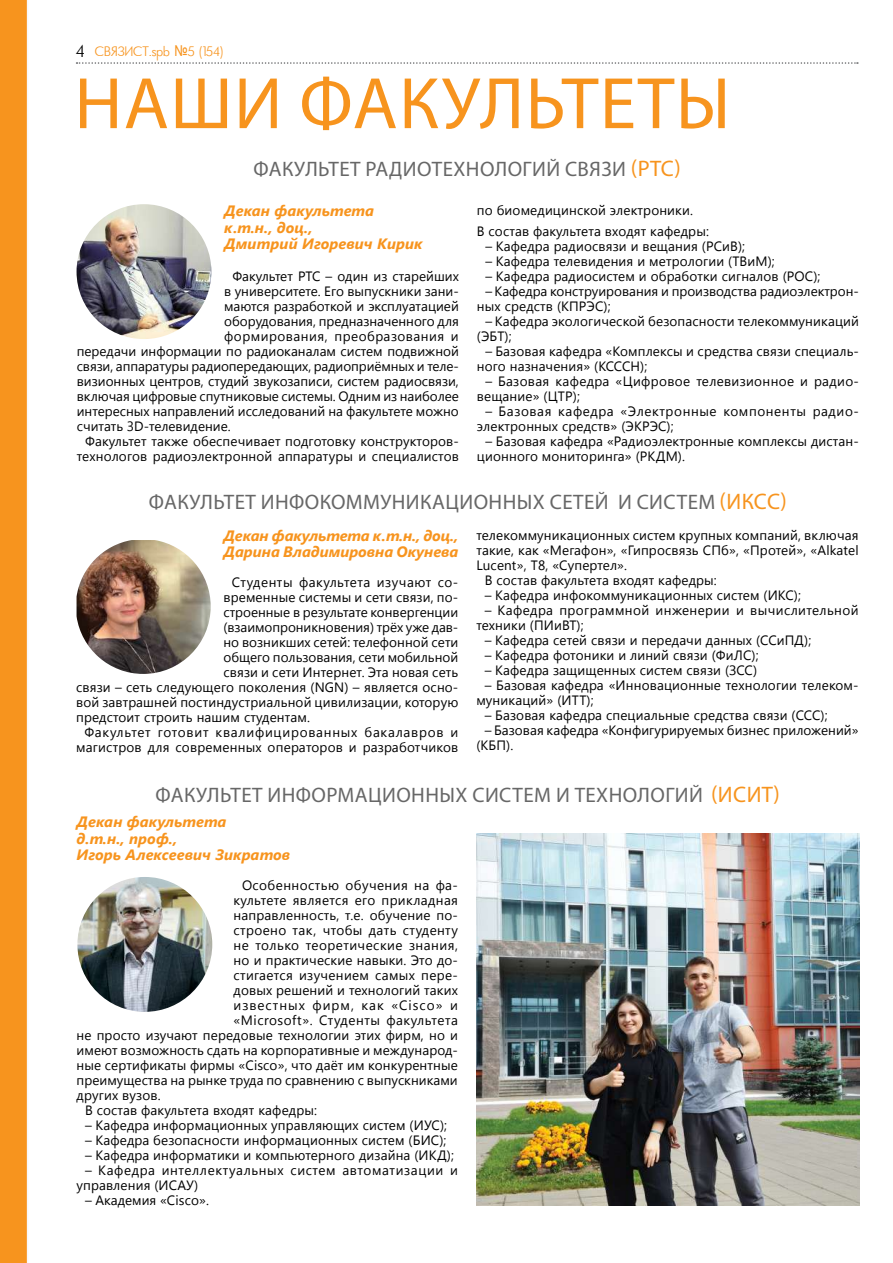
<style>
.page{position:relative;width:893px;height:1263px;background:#fff}
.page>*{position:absolute;margin:0;border:0;box-sizing:border-box;transform-origin:0 0}
.t1{font:73.5px "Myriad Pro";color:#f7941e}
.t2{font:22.5px "Myriad Pro";color:#f7941e}
.t3{font:21px "Myriad Pro";letter-spacing:.02em;color:#676767}
.t4{font:italic 700 15px/16.5px "Segoe UI";letter-spacing:.01em;color:#f7941e}
.t5{font:300 15px "Futura";color:#f7941e}
.t6{font:13.5px/15px "Segoe UI";letter-spacing:.01em;color:#000}
.t7{font:13.5px "Segoe UI";letter-spacing:.04em;color:#000}
.s1{font-size:19.5px;color:#000}
.s2{font-family:"Arial Narrow";font-weight:400}
.s3{font-size:22.5px;color:#f7941e}
</style>
<div class="page">
<img style="left:77px;top:204px;width:134px;height:135px;border-radius:67px">
<img style="left:77px;top:877px;width:135px;height:135px;border-radius:67px">
<img style="left:77px;top:540px;width:134px;height:134px">
<svg style="left:77px;top:62px;width:781px;height:2px"></svg>
<div style="left:0;top:0;width:27px;height:1263px;background:#f7941e"></div>
<img style="left:477px;top:833px;width:383px;height:373px">
<p class="t5" style="left:76px;top:43px;width:149px"><span class="s1">4</span> СВЯЗИСТ.spb <span class="s2">№</span>5 (154)</p>
<h1 class="t1" style="left:74px;top:58px;width:448px">НА ШИ ФАКУЛЬТЕТЫ</h1>
<h3 class="t3" style="left:254px;top:156px;width:429px">Факультет радиотехнологий связи <span class="s3">(РТС)</span></h3>
<p class="t4" style="left:224px;top:202px;width:200px">Декан факультета к.т.н., доц.,<br>Дмитрий Игоревич Кирик</p>
<p class="t6" style="left:233px;top:268px;width:74px">Факультет РТС</p>
<p class="t6" style="left:326px;top:268px;width:135px">– один из старейших</p>
<p class="t6" style="left:224px;top:283px;width:236px">в университете. Его выпускники зани-</p>
<p class="t6" style="left:224px;top:298px;width:236px">маются разработкой и эксплуатацией</p>
<p class="t6" style="left:224px;top:313px;width:236px">оборудования, предназначенного для</p>
<p class="t6" style="left:224px;top:328px;width:236px">формирования, преобразования и</p>
<p class="t6" style="left:77px;top:343px;width:384px">передачи информации по радиоканалам систем подвижной</p>
<p class="t6" style="left:77px;top:358px;width:384px">связи, аппаратуры радиопередающих, радиоприёмных и теле-</p>
<p class="t6" style="left:77px;top:373px;width:384px">визионных центров, студий звукозаписи, систем радиосвязи,</p>
<p class="t6" style="left:77px;top:388px;width:384px">включая цифровые спутниковые системы. Одним из наиболее</p>
<p class="t6" style="left:77px;top:403px;width:384px">интересных направлений исследований на факультете можно</p>
<p class="t6" style="left:77px;top:418px;width:155px">считать 3D-телевидение.</p>
<p class="t6" style="left:85px;top:433px;width:375px">Факультет также обеспечивает подготовку конструкторов-</p>
<p class="t6" style="left:77px;top:448px;width:384px">технологов радиоэлектронной аппаратуры и специалистов</p>
<p class="t6" style="left:477px;top:199px;width:234px;line-height:21px">по биомедицинской электроники.<br>В состав факультета входят кафедры:</p>
<p class="t6" style="left:485px;top:238px;width:261px">– Кафедра радиосвязи и вещания (РСиВ);</p>
<p class="t6" style="left:485px;top:253px;width:291px">– Кафедра телевидения и метрологии (ТВиМ);</p>
<p class="t6" style="left:485px;top:268px;width:311px">– Кафедра радиосистем и обработки сигналов (РОС</p>
<p class="t6" style="left:813px;top:268px;width:9px">);</p>
<p class="t6" style="left:477px;top:283px;width:383px;text-indent:9px">– Кафедра конструирования и производства радиоэлектрон&shy;ных средств (КПР</p>
<p class="t6" style="left:587px;top:298px;width:26px">ЭС);</p>
<p class="t6" style="left:477px;top:313px;width:384px;text-indent:9px">– Кафедра экологической безопасности телекоммуникаций (ЭБТ);</p>
<p class="t6" style="left:477px;top:343px;width:384px;text-indent:9px">– Базовая кафедра «Комплексы и средства связи специаль&shy;ного назначения» (КСССН</p>
<p class="t6" style="left:640px;top:358px;width:9px">);</p>
<p class="t6" style="left:477px;top:373px;width:384px;text-indent:9px">– Базовая кафедра «Цифровое телевизионное и радио&shy;вещание» (ЦТР</p>
<p class="t6" style="left:573px;top:388px;width:9px">);</p>
<p class="t6" style="left:477px;top:403px;width:384px;text-indent:9px">– Базовая кафедра «Электронные компоненты радио&shy;электронных средств» (ЭКРЭС);</p>
<p class="t6" style="left:477px;top:433px;width:384px;text-indent:9px">– Базовая кафедра «Радиоэлектронные комплексы дистан&shy;ционного мониторинга» (РКДМ</p>
<p class="t6" style="left:678px;top:448px;width:9px">).</p>
<h3 class="t3" style="left:149px;top:489px;width:592px">Факультет инфокоммуникационных сетей и систем <span class="s3">(ИКСС</span></h3>
<h2 class="t2" style="left:780px;top:487px;width:8px">)</h2>
<p class="t4" style="left:223px;top:527px;width:236px">Декан факультета к.т.н., доц.,<br>Дарина Владимировна Окунева</p>
<p class="t6" style="left:232px;top:574px;width:228px">Студенты факультета изучают со-</p>
<p class="t6" style="left:223px;top:589px;width:236px">временные системы и сети связи, по-</p>
<p class="t6" style="left:223px;top:604px;width:236px">строенные в результате конвергенции</p>
<p class="t6" style="left:223px;top:619px;width:236px">(взаимопроникновения) трёх уже дав-</p>
<p class="t6" style="left:223px;top:634px;width:236px">но возникших сетей: телефонной сети</p>
<p class="t6" style="left:223px;top:649px;width:236px">общего пользования, сети мобильной</p>
<p class="t6" style="left:223px;top:664px;width:236px">связи и сети И нтернет. Эта новая сеть</p>
<p class="t6" style="left:76px;top:679px;width:384px">связи – сеть следующего поколения (NGN) – является осно-</p>
<p class="t6" style="left:76px;top:694px;width:384px">вой завтрашней постиндустриальной цивилизации, которую</p>
<p class="t6" style="left:76px;top:709px;width:236px">предстоит строить нашим студентам.</p>
<p class="t6" style="left:85px;top:724px;width:375px">Факультет готовит квалифицированных бакалавров и</p>
<p class="t6" style="left:76px;top:739px;width:384px">магистров для современных операторов и разработчиков</p>
<p class="t6" style="left:476px;top:527px;width:384px">телекоммуникационных систем крупных компаний, включая</p>
<p class="t6" style="left:476px;top:542px;width:384px">такие, как «М егафон», «Гипросвязь СП б», «П ротей», «Alkatel</p>
<p class="t6" style="left:476px;top:557px;width:152px">Lucent», Т8, «Супертел».</p>
<p class="t6" style="left:485px;top:572px;width:234px">В состав факультета входят кафедры:</p>
<p class="t6" style="left:485px;top:587px;width:292px">– Кафедра инфокоммуникационных систем (ИКС</p>
<p class="t6" style="left:794px;top:587px;width:9px">);</p>
<p class="t6" style="left:476px;top:602px;width:384px;text-indent:8px">– Кафедра программной инженерии и вычислительной техники (ПИ иВТ);</p>
<p class="t6" style="left:485px;top:632px;width:328px">– Кафедра сетей связи и передачи данных (ССиПД);</p>
<p class="t6" style="left:485px;top:647px;width:275px">– Кафедра фотоники и линий связи (ФиЛС);</p>
<p class="t6" style="left:485px;top:662px;width:274px">– Кафедра защищенных систем связи (ЗСС)</p>
<p class="t6" style="left:476px;top:677px;width:384px;text-indent:8px">– Базовая кафедра «И нновационные технологии телеком&shy;муникаций» (ИТТ</p>
<p class="t6" style="left:586px;top:692px;width:9px">);</p>
<p class="t6" style="left:485px;top:707px;width:320px">– Базовая кафедра специальные средства связи (ССС</p>
<p class="t6" style="left:820px;top:707px;width:9px">);</p>
<p class="t6" style="left:476px;top:722px;width:384px;text-indent:8px">– Базовая кафедра «Конфигурируемых бизнес приложений» (КБП</p>
<p class="t6" style="left:506px;top:737px;width:9px">).</p>
<h3 class="t3" style="left:156px;top:782px;width:626px">Факультет информационных систем и технологий <span class="s3">(ИСиТ)</span></h3>
<p class="t4" style="left:77px;top:813px;width:215px">Декан факультета<br>д.т.н., проф.,<br>Игорь Алексеевич Зикратов</p>
<p class="t6" style="left:242px;top:877px;width:217px">Особенностью обучения на фа-</p>
<p class="t6" style="left:234px;top:892px;width:226px">культете является его прикладная</p>
<p class="t6" style="left:234px;top:907px;width:226px">направленность, т.е. обучение по-</p>
<p class="t6" style="left:234px;top:922px;width:226px">строено так, чтобы дать студенту</p>
<p class="t6" style="left:234px;top:937px;width:226px">не только теоретические знания,</p>
<p class="t6" style="left:234px;top:952px;width:226px">но и практические навыки. Это до-</p>
<p class="t6" style="left:234px;top:967px;width:226px">стигается изучением самых пере-</p>
<p class="t6" style="left:234px;top:982px;width:226px">довых решений и технологий таких</p>
<p class="t6" style="left:234px;top:997px;width:226px">известных фирм, как «Cisco» и</p>
<p class="t7" style="left:234px;top:1010px;width:226px">«Microsoft». Студенты факультета</p>
<p class="t6" style="left:77px;top:1027px;width:383px">не просто изучают передовые технологии этих фирм, но и</p>
<p class="t6" style="left:77px;top:1042px;width:383px">имеют возможность сдать на корпоративные и международ-</p>
<p class="t6" style="left:77px;top:1057px;width:383px">ные сертификаты фирмы «Cisco», что даёт им конкурентные</p>
<p class="t6" style="left:77px;top:1072px;width:383px">преимущества на рынке труда по сравнению с выпускниками</p>
<p class="t6" style="left:77px;top:1087px;width:86px">других вузов.</p>
<p class="t6" style="left:85px;top:1102px;width:234px">В состав факультета входят кафедры:</p>
<p class="t6" style="left:85px;top:1117px;width:338px">– Кафедра информационных управляющих систем (ИУС</p>
<p class="t6" style="left:440px;top:1117px;width:9px">);</p>
<p class="t6" style="left:85px;top:1132px;width:337px">– Кафедра безопасности информационных систем (БИС</p>
<p class="t6" style="left:439px;top:1132px;width:9px">);</p>
<p class="t6" style="left:85px;top:1147px;width:344px">– Кафедра информатики и компьютерного дизайна (ИКД</p>
<p class="t6" style="left:447px;top:1147px;width:9px">);</p>
<p class="t6" style="left:77px;top:1162px;width:383px;text-indent:8px">– Кафедра интеллектуальных систем автоматизации и управления (ИСАУ</p>
<p class="t6" style="left:194px;top:1177px;width:6px">)</p>
<p class="t6" style="left:85px;top:1192px;width:126px">– Академия «Cisco».</p>
</div>
